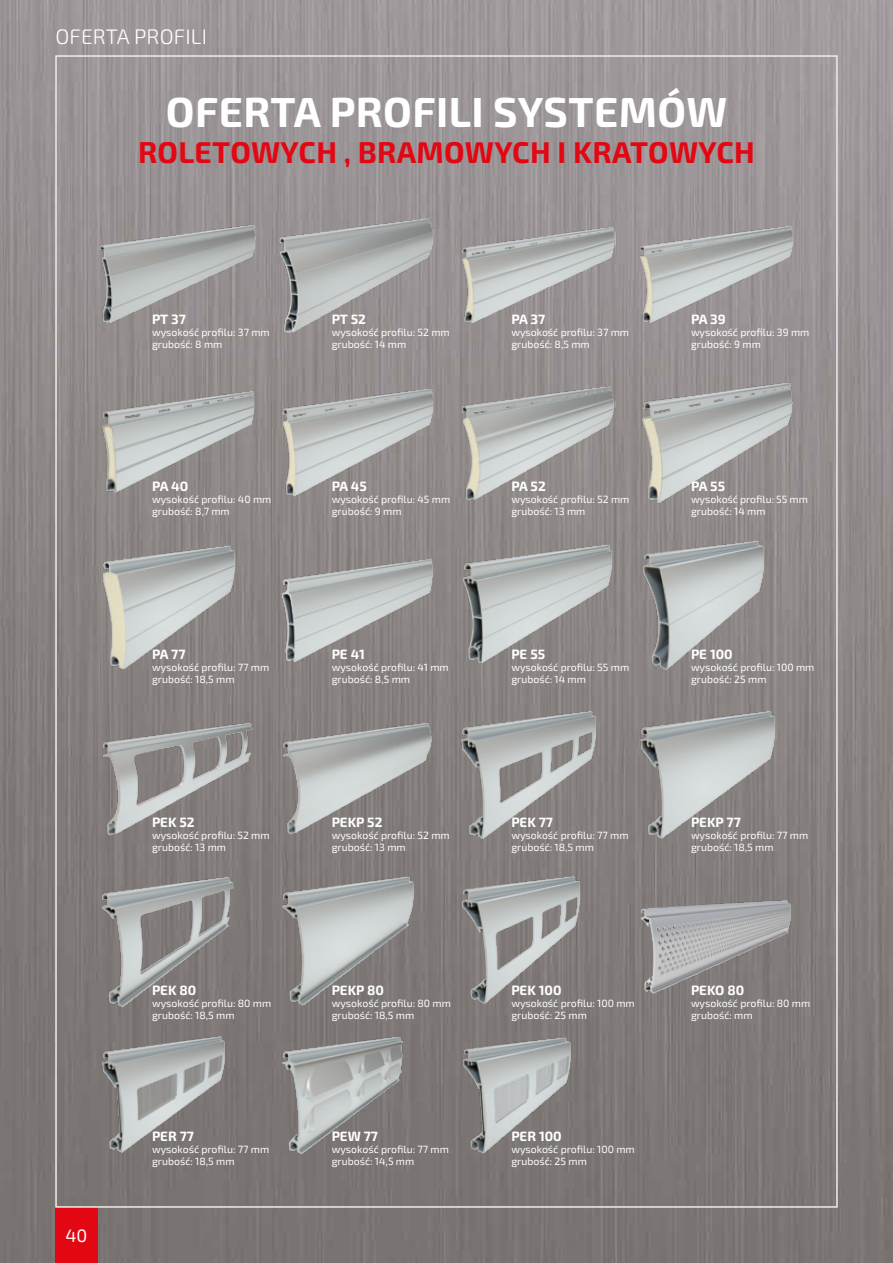
<style>
.page{position:relative;width:893px;height:1263px;background:#fff}
.page>*{position:absolute;margin:0;border:0;box-sizing:border-box;transform-origin:0 0}
.t1{font:700 42px "Exo 2.0";color:#fff}
.t2{font:700 30px "Exo 2.0";color:#e30613}
.t3{font:300 21px "Exo 2.0";letter-spacing:.01em;color:#fff}
.t4{font:18px "Exo 2.0";color:#fff}
.t5{font:700 13.5px "Exo 2.0";color:#fff}
.t6{font:10.5px/12px "Exo 2.0";color:#fff}
</style>
<div class="page">
<img style="left:0;top:0;width:893px;height:1263px">
<div style="left:55px;top:1208px;width:43px;height:55px;background:#e30613"></div>
<img style="left:98px;top:220px;width:158px;height:110px">
<img style="left:98px;top:387px;width:158px;height:112px">
<img style="left:98px;top:543px;width:139px;height:131px">
<img style="left:98px;top:717px;width:158px;height:122px">
<img style="left:98px;top:873px;width:139px;height:138px">
<img style="left:98px;top:1030px;width:132px;height:129px">
<img style="left:277px;top:217px;width:159px;height:116px">
<img style="left:277px;top:384px;width:159px;height:117px">
<img style="left:277px;top:556px;width:159px;height:109px">
<img style="left:277px;top:718px;width:159px;height:120px">
<img style="left:277px;top:873px;width:140px;height:136px">
<img style="left:277px;top:1031px;width:132px;height:129px">
<img style="left:457px;top:223px;width:158px;height:103px">
<img style="left:457px;top:382px;width:158px;height:121px">
<img style="left:457px;top:541px;width:158px;height:126px">
<img style="left:457px;top:706px;width:142px;height:137px">
<img style="left:457px;top:873px;width:127px;height:134px">
<img style="left:457px;top:1033px;width:117px;height:123px">
<img style="left:637px;top:221px;width:158px;height:107px">
<img style="left:637px;top:376px;width:158px;height:133px">
<img style="left:639px;top:537px;width:128px;height:136px">
<img style="left:637px;top:706px;width:142px;height:136px">
<img style="left:637px;top:894px;width:158px;height:103px">
<h3 class="t3" style="left:55px;top:25px;width:153px">OFERTA PROFILI</h3>
<h1 class="t1" style="left:166px;top:87px;width:55px">OFERTA</h1>
<h1 class="t1" style="left:330px;top:87px;width:23px">PROFILI</h1>
<h1 class="t1" style="left:493px;top:87px;width:30px">SYSTEMÓW</h1>
<h2 class="t2" style="left:138px;top:135px;width:21px">ROLETOWYCH</h2>
<h2 class="t2" style="left:344px;top:135px;width:36px">, BRAMOWYCH</h2>
<h2 class="t2" style="left:558px;top:135px;width:37px">I KRATOWYCH</h2>
<h3 class="t4" style="left:66px;top:1225px;width:23px">40</h3>
<p class="t5" style="left:152px;top:311px;width:35px">PT 37</p>
<p class="t6" style="left:152px;top:326px;width:119px">wysokość profilu: 37 mm grubość: 8 mm</p>
<p class="t5" style="left:332px;top:311px;width:36px">PT 52</p>
<p class="t6" style="left:332px;top:326px;width:120px">wysokość profilu: 52 mm grubość: 14 mm</p>
<p class="t5" style="left:511px;top:311px;width:35px">PA 37</p>
<p class="t6" style="left:511px;top:326px;width:119px">wysokość profilu: 37 mm grubość: 8,5 mm</p>
<p class="t5" style="left:691px;top:311px;width:36px">PA 39</p>
<p class="t6" style="left:691px;top:326px;width:120px">wysokość profilu: 39 mm grubość: 9 mm</p>
<p class="t5" style="left:152px;top:478px;width:38px">PA 40</p>
<p class="t6" style="left:152px;top:494px;width:121px">wysokość profilu: 40 mm grubość: 8,7 mm</p>
<p class="t5" style="left:332px;top:478px;width:37px">PA 45</p>
<p class="t6" style="left:332px;top:494px;width:120px">wysokość profilu: 45 mm grubość: 9 mm</p>
<p class="t5" style="left:511px;top:478px;width:36px">PA 52</p>
<p class="t6" style="left:511px;top:494px;width:120px">wysokość profilu: 52 mm grubość: 13 mm</p>
<p class="t5" style="left:691px;top:478px;width:36px">PA 55</p>
<p class="t6" style="left:691px;top:494px;width:118px">wysokość profilu: 55 mm grubość: 14 mm</p>
<p class="t5" style="left:152px;top:646px;width:35px">PA 77</p>
<p class="t6" style="left:152px;top:661px;width:119px">wysokość profilu: 77 mm grubość: 18,5 mm</p>
<p class="t5" style="left:332px;top:646px;width:35px">PE 41</p>
<p class="t6" style="left:332px;top:661px;width:119px">wysokość profilu: 41 mm grubość: 8,5 mm</p>
<p class="t5" style="left:511px;top:646px;width:35px">PE 55</p>
<p class="t6" style="left:511px;top:661px;width:119px">wysokość profilu: 55 mm grubość: 14 mm</p>
<p class="t5" style="left:691px;top:646px;width:43px">PE 100</p>
<p class="t6" style="left:691px;top:661px;width:125px">wysokość profilu: 100 mm grubość: 25 mm</p>
<p class="t5" style="left:152px;top:814px;width:44px">PEK 52</p>
<p class="t6" style="left:152px;top:829px;width:119px">wysokość profilu: 52 mm grubość: 13 mm</p>
<p class="t5" style="left:332px;top:814px;width:52px">PEKP 52</p>
<p class="t6" style="left:332px;top:829px;width:120px">wysokość profilu: 52 mm grubość: 13 mm</p>
<p class="t5" style="left:511px;top:814px;width:43px">PEK 77</p>
<p class="t6" style="left:511px;top:829px;width:119px">wysokość profilu: 77 mm grubość: 18,5 mm</p>
<p class="t5" style="left:691px;top:814px;width:51px">PEKP 77</p>
<p class="t6" style="left:691px;top:829px;width:119px">wysokość profilu: 77 mm grubość: 18,5 mm</p>
<p class="t5" style="left:152px;top:982px;width:46px">PEK 80</p>
<p class="t6" style="left:152px;top:997px;width:121px">wysokość profilu: 80 mm grubość: 18,5 mm</p>
<p class="t5" style="left:332px;top:982px;width:54px">PEKP 80</p>
<p class="t6" style="left:332px;top:997px;width:121px">wysokość profilu: 80 mm grubość: 18,5 mm</p>
<p class="t5" style="left:511px;top:982px;width:52px">PEK 100</p>
<p class="t6" style="left:511px;top:997px;width:125px">wysokość profilu: 100 mm grubość: 25 mm</p>
<p class="t5" style="left:691px;top:982px;width:55px">PEKO 80</p>
<p class="t6" style="left:691px;top:997px;width:121px">wysokość profilu: 80 mm grubość: mm</p>
<p class="t5" style="left:152px;top:1128px;width:43px">PER 77</p>
<p class="t6" style="left:152px;top:1143px;width:119px">wysokość profilu: 77 mm grubość: 18,5 mm</p>
<p class="t5" style="left:332px;top:1128px;width:48px">PEW 77</p>
<p class="t6" style="left:332px;top:1143px;width:119px">wysokość profilu: 77 mm grubość: 14,5 mm</p>
<p class="t5" style="left:511px;top:1128px;width:52px">PER 100</p>
<p class="t6" style="left:511px;top:1143px;width:125px">wysokość profilu: 100 mm grubość: 25 mm</p>
</div>
